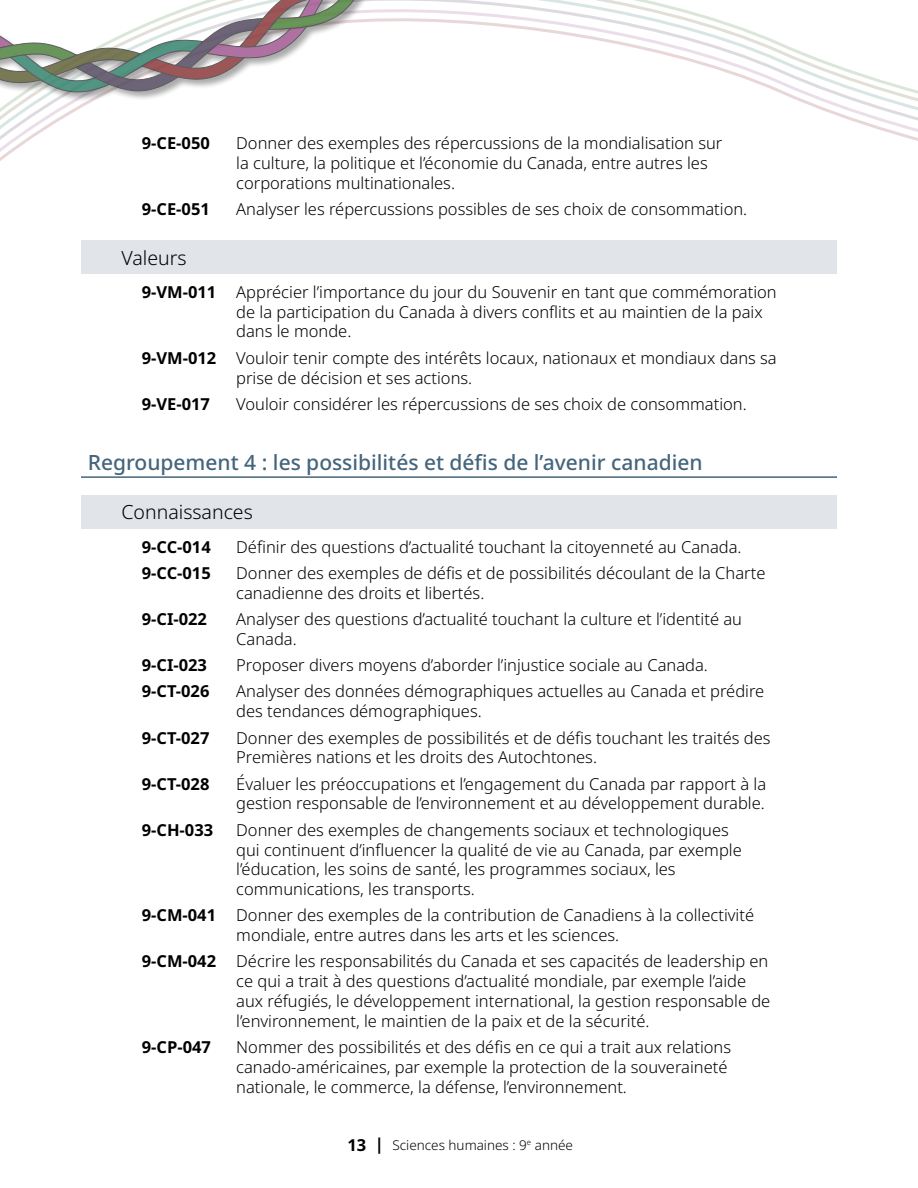
<style>
.page{position:relative;width:918px;height:1188px;background:#fff}
.page>*{position:absolute;margin:0;border:0;box-sizing:border-box;transform-origin:0 0}
.Header_Outcomes{font:500 21px "Noto Sans";color:#45657d}
.GLO{font:300 19.5px "Noto Sans";color:#000}
.Learning_Outcome{font:300 16.5px/19.8px "Noto Sans";color:#000}
.Learning_Outcome-2{font:700 16.5px "Noto Sans";color:#000}
.t1{font:300 13.5px "Noto Sans";color:#000}
.s1{font-weight:700}
.s2{font-weight:700;font-size:16.5px}
</style>
<div class="page">
<svg style="left:0;top:0;width:918px;height:161px"></svg>
<div style="left:0;top:0;width:515px;height:102px;background:#000;opacity:.4"></div>
<svg style="left:0;top:0;width:407px;height:96px"></svg>
<div style="left:81px;top:241px;width:756px;height:33px;background:#e1e4e8"></div>
<hr style="left:81px;top:476px;width:756px;height:2px;background:#45657d">
<div style="left:81px;top:495px;width:756px;height:33px;background:#e1e4e8"></div>
<p class="Learning_Outcome-2" style="left:142px;top:132px;width:70px">9-CE-050</p>
<p class="Learning_Outcome" style="left:236px;top:134px;width:488px">Donner des exemples des répercussions de la mondialisation sur la culture, la politique et l’économie du Canada, entre autres les corporations multinationales.</p>
<p class="Learning_Outcome-2" style="left:142px;top:198px;width:70px">9-CE-051</p>
<p class="Learning_Outcome" style="left:236px;top:200px;width:513px">Analyser les répercussions possibles de ses choix de consommation.</p>
<h4 class="GLO" style="left:122px;top:244px;width:67px">Valeurs</h4>
<p class="Learning_Outcome" style="left:236px;top:282px;width:542px;text-indent:-94px"><span class="s1">9-VM-011</span> Apprécier l’importance du jour du Souvenir en tant que commémoration de la participation du Canada à divers conflits et au maintien de la paix dans le monde.</p>
<p class="Learning_Outcome" style="left:236px;top:348px;width:542px;text-indent:-94px"><span class="s1">9-VM-012</span> Vouloir tenir compte des intérêts locaux, nationaux et mondiaux dans sa prise de décision et ses actions.</p>
<p class="Learning_Outcome-2" style="left:142px;top:392px;width:70px">9-VE-017</p>
<p class="Learning_Outcome" style="left:236px;top:394px;width:512px">Vouloir considérer les répercussions de ses choix de consommation.</p>
<h3 class="Header_Outcomes" style="left:88px;top:447px;width:616px">Regroupement 4 : les possibilités et défis de l’avenir canadien</h3>
<h4 class="GLO" style="left:122px;top:499px;width:133px">Connaissances</h4>
<p class="Learning_Outcome-2" style="left:142px;top:535px;width:71px">9-CC-014</p>
<p class="Learning_Outcome" style="left:236px;top:537px;width:507px">Définir des questions d’actualité touchant la citoyenneté au Canada.</p>
<p class="Learning_Outcome-2" style="left:142px;top:561px;width:71px">9-CC-015</p>
<p class="Learning_Outcome" style="left:236px;top:564px;width:531px">Donner des exemples de défis et de possibilités découlant de la Charte canadienne des droits et libertés.</p>
<p class="Learning_Outcome-2" style="left:142px;top:607px;width:67px">9-CI-022</p>
<p class="Learning_Outcome" style="left:236px;top:610px;width:507px">Analyser des questions d’actualité touchant la culture et l’identité au<br>Canada.</p>
<p class="Learning_Outcome-2" style="left:142px;top:654px;width:67px">9-CI-023</p>
<p class="Learning_Outcome" style="left:236px;top:656px;width:473px">Proposer divers moyens d’aborder l’injustice sociale au Canada.</p>
<p class="Learning_Outcome-2" style="left:142px;top:680px;width:69px">9-CT-026</p>
<p class="Learning_Outcome" style="left:236px;top:682px;width:530px">Analyser des données démographiques actuelles au Canada et prédire des tendances démographiques.</p>
<p class="Learning_Outcome-2" style="left:142px;top:726px;width:69px">9-CT-027</p>
<p class="Learning_Outcome" style="left:236px;top:728px;width:536px">Donner des exemples de possibilités et de défis touchant les traités des<br>Premières nations et les droits des Autochtones.</p>
<p class="Learning_Outcome-2" style="left:142px;top:772px;width:69px">9-CT-028</p>
<p class="Learning_Outcome" style="left:236px;top:774px;width:532px">Évaluer les préoccupations et l’engagement du Canada par rapport à la gestion responsable de l’environnement et au développement durable.</p>
<p class="Learning_Outcome-2" style="left:142px;top:818px;width:73px">9-CH-033</p>
<p class="Learning_Outcome" style="left:236px;top:820px;width:507px">Donner des exemples de changements sociaux et technologiques qui continuent d’influencer la qualité de vie au Canada, par exemple l’éducation, les soins de santé, les programmes sociaux, les communications, les transports.</p>
<p class="Learning_Outcome" style="left:236px;top:906px;width:519px;text-indent:-94px"><span class="s1">9-CM-041</span> Donner des exemples de la contribution de Canadiens à la collectivité mondiale, entre autres dans les arts et les sciences.</p>
<p class="Learning_Outcome" style="left:236px;top:952px;width:536px;text-indent:-94px"><span class="s1">9-CM-042</span> Décrire les responsabilités du Canada et ses capacités de leadership en ce qui a trait à des questions d’actualité mondiale, par exemple l’aide aux réfugiés, le développement international, la gestion responsable de l’environnement, le maintien de la paix et de la sécurité.</p>
<p class="Learning_Outcome-2" style="left:142px;top:1036px;width:71px">9-CP-047</p>
<p class="Learning_Outcome" style="left:236px;top:1038px;width:496px">Nommer des possibilités et des défis en ce qui a trait aux relations canado-américaines, par exemple la protection de la souveraineté nationale, le commerce, la défense, l’environnement.</p>
<p class="t1" style="left:347px;top:1135px;width:227px"><span class="s2">13 |</span> Sciences humaines : 9<sup>e</sup> année</p>
</div>
